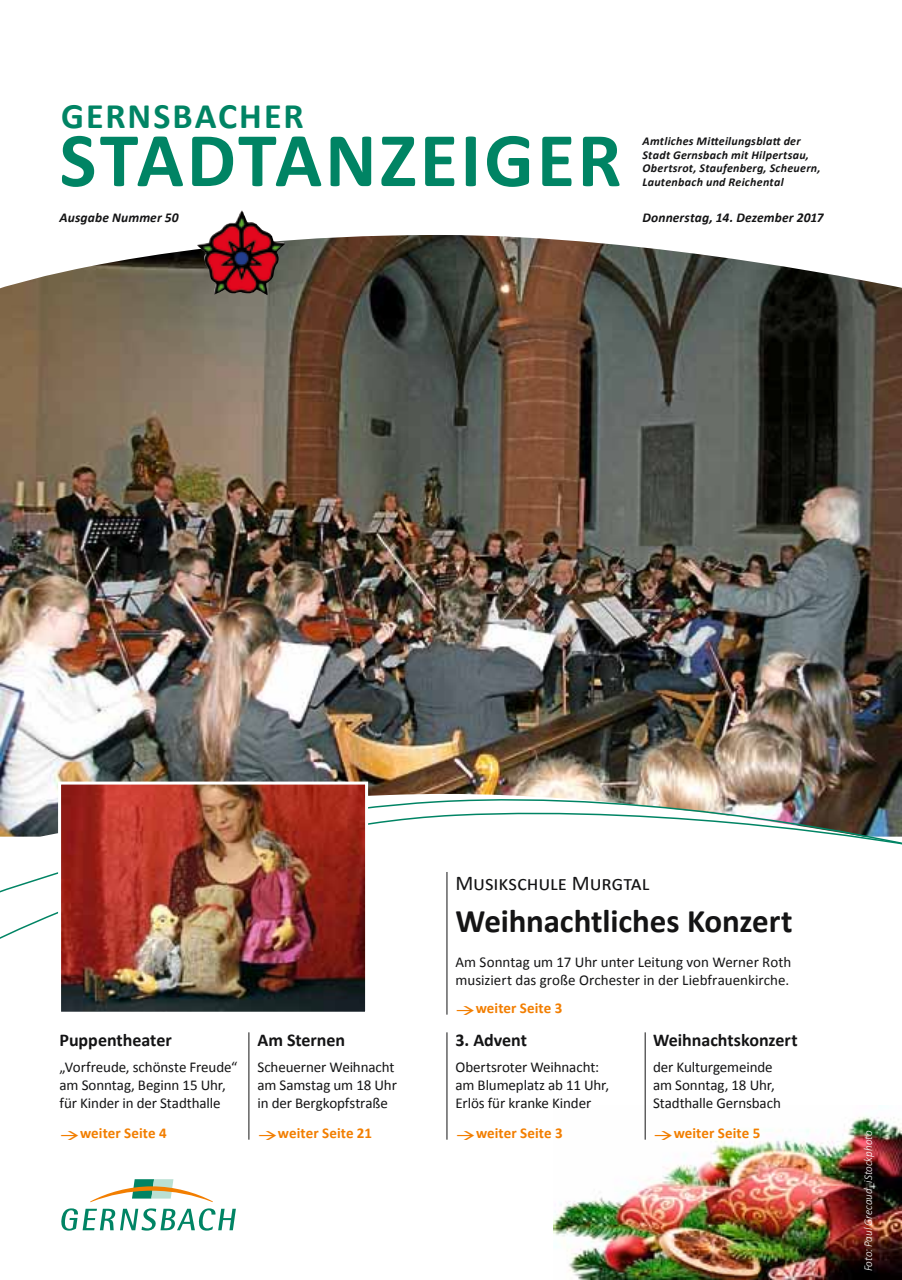
<style>
.page{position:relative;width:902px;height:1280px;background:#fff}
.page>*{position:absolute;margin:0;border:0;box-sizing:border-box;transform-origin:0 0}
.t1{font:700 78px "Calibri";letter-spacing:.035em;color:#008464}
.t2{font:700 36px "Calibri";letter-spacing:.055em;color:#008464}
.t3{font:700 33px "Calibri";letter-spacing:-.005em;color:#141415}
.t4{font:21px "Calibri";letter-spacing:-.01em;color:#141415}
.t5{font:700 18px "Calibri";letter-spacing:-.005em;color:#141415}
.t6{font:15px/18px "Calibri";letter-spacing:-.005em;color:#141415}
.t7{font:700 15px "Calibri";letter-spacing:.005em;color:#f27e00}
.t8{font:italic 700 13.5px "Calibri";letter-spacing:.01em;color:#141415}
.t9{font:italic 700 12px/13.5px "Calibri";letter-spacing:.025em;color:#141415}
.t10{font:italic 300 12px "Calibri";color:#fff;scale:.93 1}
</style>
<div class="page">
<svg style="left:61px;top:1208px;width:175px;height:22px"></svg>
<svg style="left:90px;top:1179px;width:123px;height:23px"></svg>
<img style="left:553px;top:1106px;width:348px;height:174px">
<img style="left:0;top:235px;width:901px;height:554px">
<img style="left:0;top:789px;width:901px;height:16px">
<svg style="left:0;top:805px;width:901px;height:136px"></svg>
<img style="left:197px;top:210px;width:88px;height:85px">
<hr style="left:446px;top:872px;width:1px;height:143px;background:#141415">
<hr style="left:248px;top:1032px;width:1px;height:108px;background:#141415">
<hr style="left:446px;top:1032px;width:1px;height:108px;background:#141415">
<hr style="left:644px;top:1032px;width:1px;height:108px;background:#141415">
<img style="left:62px;top:785px;width:302px;height:226px">
<div style="left:58px;top:781px;width:310px;height:234px;border:3px solid #fff"></div>
<h2 class="t2" style="left:61px;top:93px;width:244px">GERNSBACHER</h2>
<h1 class="t1" style="left:60px;top:110px;width:563px">STADTANZEIGER</h1>
<p class="t9" style="left:642px;top:135px;width:179px">Amtliches Mitteilungsblatt der<br>Stadt Gernsbach mit Hilpertsau,<br>Obertsrot, Staufenberg, Scheuern,<br>Lautenbach und Reichental</p>
<p class="t8" style="left:60px;top:209px;width:121px">Ausgabe Nummer 50</p>
<p class="t8" style="left:642px;top:209px;width:183px">Donnerstag, 14. Dezember 2017</p>
<h3 class="t4" style="left:455px;top:870px;width:195px">Musikschule Murgtal</h3>
<h3 class="t3" style="left:455px;top:900px;width:338px">Weihnachtliches Konzert</h3>
<p class="t6" style="left:455px;top:953px;width:337px">Am Sonntag um 17 Uhr unter Leitung von Werner Roth musiziert das große Orchester in der Liebfrauenkirche.</p>
<p class="t5" style="left:60px;top:1028px;width:114px">Puppentheater</p>
<p class="t6" style="left:60px;top:1058px;width:179px">„Vorfreude, schönste Freude“ am Sonntag, Beginn 15 Uhr, für Kinder in der Stadthalle</p>
<p class="t5" style="left:257px;top:1028px;width:89px">Am Sternen</p>
<p class="t6" style="left:257px;top:1058px;width:141px">Scheuerner Weihnacht am Samstag um 18 Uhr in der Bergkopfstraße</p>
<p class="t7" style="left:455px;top:999px;width:109px">→weiter Seite 3</p>
<p class="t5" style="left:455px;top:1028px;width:73px">3. Advent</p>
<p class="t6" style="left:455px;top:1058px;width:155px">Obertsroter Weihnacht: am Blumeplatz ab 11 Uhr,<br>Erlös für kranke Kinder</p>
<p class="t5" style="left:653px;top:1028px;width:146px">Weihnachtskonzert</p>
<p class="t6" style="left:653px;top:1058px;width:129px">der Kulturgemeinde am Sonntag, 18 Uhr,<br>Stadthalle Gernsbach</p>
<p class="t7" style="left:60px;top:1124px;width:109px">→weiter Seite 4</p>
<p class="t7" style="left:257px;top:1124px;width:116px">→weiter Seite 21</p>
<p class="t7" style="left:455px;top:1124px;width:109px">→weiter Seite 3</p>
<p class="t7" style="left:653px;top:1124px;width:109px">→weiter Seite 5</p>
<p class="t10" style="left:860px;top:1271px;width:153px;rotate:-90deg">Foto: Paul Grecaud_iStockphoto</p>
</div>
